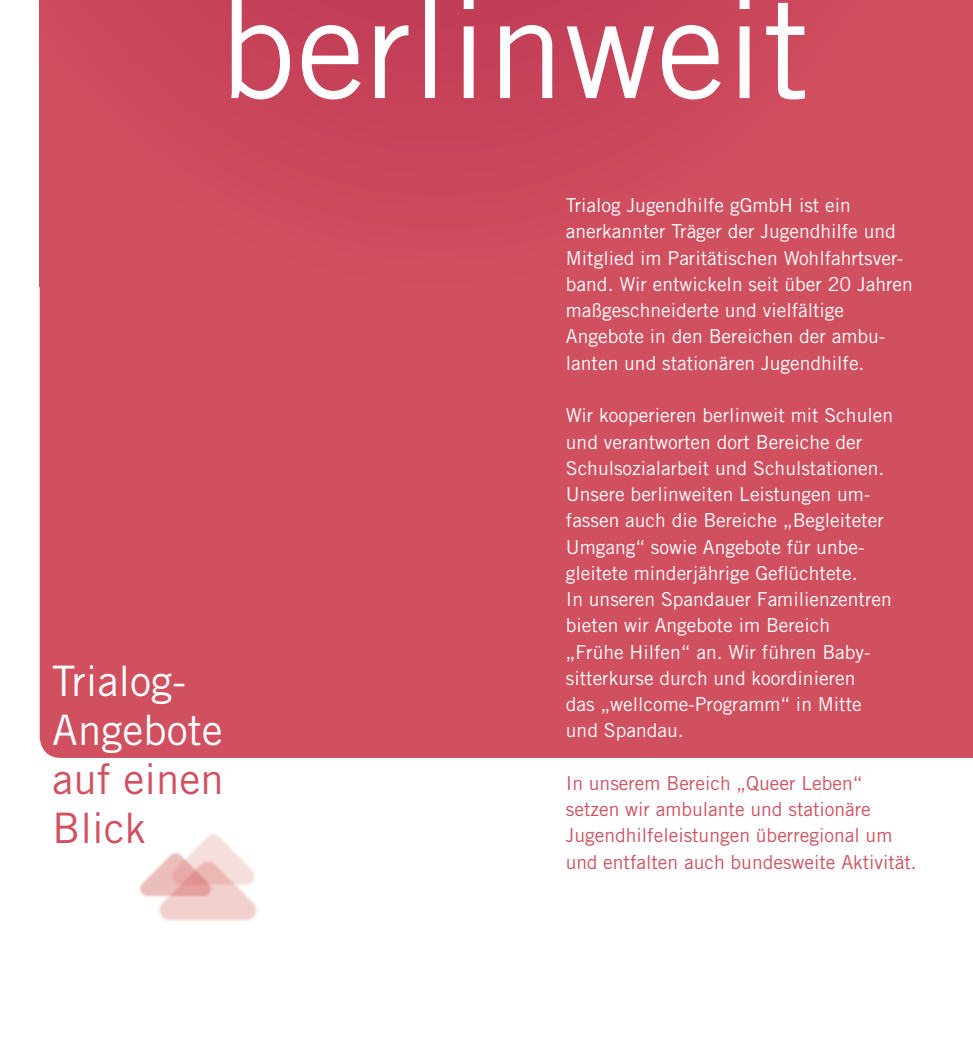
<style>
.page{position:relative;width:973px;height:1042px;background:#fff}
.page>*{position:absolute;margin:0;border:0;box-sizing:border-box;transform-origin:0 0}
.t1{font:137.72px "Trade Gothic";color:#fff}
.t2{font:42px/49px "Trade Gothic";color:#fff}
.t3{font:42px/49px "Trade Gothic";color:#d1505f}
.t4{font:19.25px/26.2px "Trade Gothic";color:#fff}
.t5{font:19.25px/26.2px "Trade Gothic";color:#d1505f}
</style>
<div class="page">
<div style="left:40px;top:286px;width:932px;height:472px;background:#d1505f"></div>
<div style="left:40px;top:0;width:932px;height:286px;background:#ce4b5d"></div>
<img style="left:139px;top:834px;width:118px;height:87px">
<h1 class="t1" style="left:220px;top:-34px;width:591px">berlinweit</h1>
<h2 class="t2" style="left:52px;top:656px;width:172px">Trialog-<br>Angebote</h2>
<h2 class="t3" style="left:52px;top:754px;width:173px">auf einen<br>Blick</h2>
<p class="t4" style="left:566px;top:192px;width:348px">Trialog Jugendhilfe gGmbH ist ein anerkannter Träger der Jugendhilfe und Mitglied im Paritätischen Wohlfahrtsver&shy;band. Wir entwickeln seit über 20 Jahren maßgeschneiderte und vielfältige Angebote in den Bereichen der ambu&shy;lanten und stationären Jugendhilfe.</p>
<p class="t4" style="left:566px;top:402px;width:328px">Wir kooperieren berlinweit mit Schulen und verantworten dort Bereiche der Schulsozialarbeit und Schulstationen.<br>Unsere berlinweiten Leistungen um&shy;fassen auch die Bereiche „Begleiteter Umgang“ sowie Angebote für unbe&shy;gleitete minderjährige Geflüchtete.<br>In unseren Spandauer Familienzentren bieten wir Angebote im Bereich<br>„Frühe Hilfen“ an. Wir führen Baby&shy;sitterkurse durch und koordinieren<br>das „wellcome-Programm“ in Mitte und Spandau.</p>
<p class="t5" style="left:566px;top:770px;width:352px">In unserem Bereich „Queer Leben“ setzen wir ambulante und stationäre Jugendhilfeleistungen überregional um und entfalten auch bundesweite Aktivität.</p>
</div>
